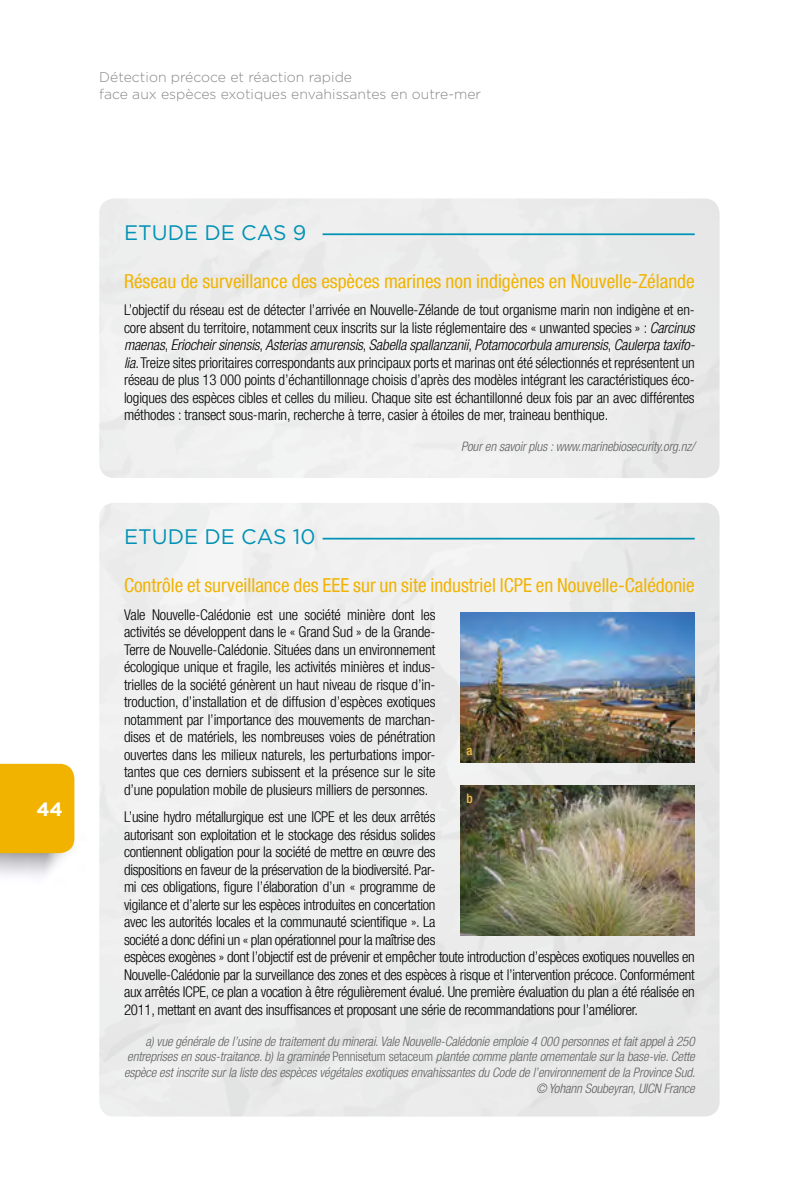
<style>
.page{position:relative;width:794px;height:1191px;background:#fff}
.page>*{position:absolute;margin:0;border:0;box-sizing:border-box;transform-origin:0 0}
.t1{font:21px "Gotham";color:#0092b5}
.t2{font:condensed 19.25px "Helvetica Neue LT Com";color:#f1b300}
.t3{font:700 19.25px "Gotham";color:#fff}
.t4{font:300 condensed 14.88px/17.5px "Helvetica Neue LT Com";letter-spacing:-.02em;color:#000;text-align:justify}
.t5{font:300 14px/16.8px "Gotham";color:#868786}
.t6{font:italic 300 condensed 13.12px/15.8px "Helvetica Neue LT Com";letter-spacing:-.01em;color:#626261;text-align:right}
.t7{font:500 condensed 13.12px "Helvetica Neue LT Com";color:#f5c141}
.s1{font-style:italic}
.s2{font-style:normal}
</style>
<div class="page">
<div style="left:0;top:764px;width:74px;height:89px;background:#f1b300"></div>
<div style="left:99px;top:503px;width:620px;height:613px;background:#ededed"></div>
<div style="left:99px;top:198px;width:620px;height:280px;background:#edeeee"></div>
<hr style="left:322px;top:233px;width:372px;height:2px;background:#0092b5">
<hr style="left:322px;top:538px;width:372px;height:1px;background:#0092b5">
<img style="left:460px;top:613px;width:234px;height:149px">
<img style="left:460px;top:786px;width:234px;height:149px">
<p class="t5" style="left:99px;top:69px;width:383px">Détection précoce et réaction rapide<br>face aux espèces exotiques envahissantes en outre-mer</p>
<p class="t3" style="left:36px;top:796px;width:28px">44</p>
<h1 class="t1" style="left:124px;top:219px;width:184px">ETUDE DE CAS 9</h1>
<p class="t2" style="left:124px;top:270px;width:572px">Réseau de surveillance des espèces marines non indigènes en Nouvelle-Zélande</p>
<p class="t4" style="left:124px;top:301px;width:572px">L’objectif du réseau est de détecter l’arrivée en Nouvelle-Zélande de tout organisme marin non indigène et en&shy;core absent du territoire, notamment ceux inscrits sur la liste réglementaire des « unwanted species » : <span class="s1">Carcinus maenas</span>, <span class="s1">Eriocheir sinensis</span>, <span class="s1">Asterias amurensis</span>, <span class="s1">Sabella spallanzanii</span>, <span class="s1">Potamocorbula amurensis</span>, <span class="s1">Caulerpa taxifo&shy;lia</span>. Treize sites prioritaires correspondants aux principaux ports et marinas ont été sélectionnés et représentent un réseau de plus 13 000 points d’échantillonnage choisis d’après des modèles intégrant les caractéristiques éco&shy;logiques des espèces cibles et celles du milieu. Chaque site est échantillonné deux fois par an avec différentes méthodes : transect sous-marin, recherche à terre, casier à étoiles de mer, traineau benthique.</p>
<p class="t6" style="left:461px;top:438px;width:235px">Pour en savoir plus : www.marinebiosecurity.org.nz/</p>
<h1 class="t1" style="left:124px;top:523px;width:193px">ETUDE DE CAS 10</h1>
<p class="t2" style="left:124px;top:574px;width:572px">Contrôle et surveillance des EEE sur un site industriel ICPE en Nouvelle-Calédonie</p>
<p class="t4" style="left:124px;top:606px;width:313px">Vale Nouvelle-Calédonie est une société minière dont les activités se développent dans le « Grand Sud » de la Grande-Terre de Nouvelle-Calédonie. Situées dans un environnement écologique unique et fragile, les activités minières et indus&shy;trielles de la société génèrent un haut niveau de risque d’in&shy;troduction, d’installation et de diffusion d’espèces exotiques notamment par l’importance des mouvements de marchan&shy;dises et de matériels, les nombreuses voies de pénétration ouvertes dans les milieux naturels, les perturbations impor&shy;tantes que ces derniers subissent et la présence sur le site d’une population mobile de plusieurs milliers de personnes.</p>
<p class="t4" style="left:124px;top:808px;width:572px;text-align:left">L’usine hydro métallurgique est une ICPE et les deux arrêtés<br>autorisant son exploitation et le stockage des résidus solides<br>contiennent obligation pour la société de mettre en œuvre des<br>dispositions en faveur de la préservation de la biodiversité. Par-<br>mi ces obligations, figure l’élaboration d’un « programme de<br>vigilance et d’alerte sur les espèces introduites en concertation<br>avec les autorités locales et la communauté scientifique ». La<br>société a donc défini un « plan opérationnel pour la maîtrise des<br>espèces exogènes » dont l’objectif est de prévenir et empêcher toute introduction d’espèces exotiques nouvelles en Nouvelle-Calédonie par la surveillance des zones et des espèces à risque et l’intervention précoce. Conformément aux arrêtés ICPE, ce plan a vocation à être régulièrement évalué. Une première évaluation du plan a été réalisée en 2011, mettant en avant des insuffisances et proposant une série de recommandations pour l’améliorer.</p>
<p class="t6" style="left:124px;top:1033px;width:572px">a) vue générale de l’usine de traitement du minerai. Vale Nouvelle-Calédonie emploie 4 000 personnes et fait appel à 250 entreprises en sous-traitance. b) la graminée <span class="s2">Pennisetum setaceum</span> plantée comme plante ornementale sur la base-vie. Cette espèce est inscrite sur la liste des espèces végétales exotiques envahissantes du Code de l’environnement de la Province Sud. © Yohann Soubeyran, UICN France</p>
<p class="t7" style="left:466px;top:742px;width:8px">a</p>
<p class="t7" style="left:466px;top:791px;width:8px">b</p>
</div>
